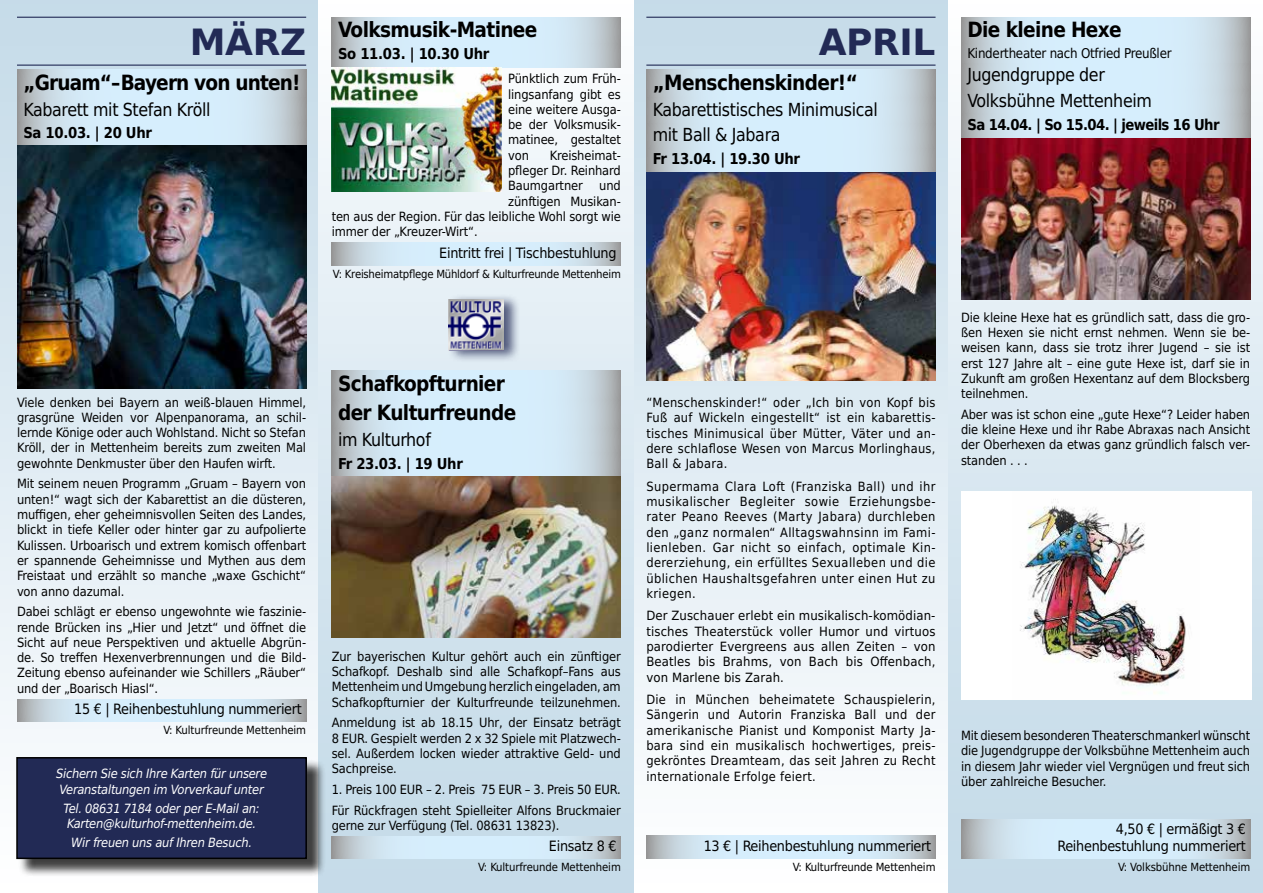
<style>
.page{position:relative;width:1263px;height:893px;background:#fff}
.page>*{position:absolute;margin:0;border:0;box-sizing:border-box;transform-origin:0 0}
.t1{font:700 36px "DejaVu Sans";letter-spacing:-.01em;color:#222a55}
.t2{font:700 21px/29.4px "DejaVu Sans Condensed";letter-spacing:-.03em;color:#000}
.t3{font:18px/25.8px "DejaVu Sans Condensed";letter-spacing:-.02em;color:#000}
.t4{font:700 15px "DejaVu Sans Condensed";letter-spacing:-.02em;color:#000}
.t5{font:700 15px "DejaVu Sans Condensed";letter-spacing:-.04em;color:#000}
.t6{font:14.25px/17.1px "DejaVu Sans Condensed";letter-spacing:-.02em;color:#000;text-align:right}
.t7{font:13.5px "DejaVu Sans Condensed";letter-spacing:-.02em;color:#000}
.t8{font:12.75px/15.3px "DejaVu Sans Condensed";letter-spacing:-.01em;color:#000;text-align:justify}
.t9{font:italic 12.75px/15.3px "DejaVu Sans Condensed";letter-spacing:-.02em;color:#fff}
.t10{font:11.25px "DejaVu Sans Condensed";letter-spacing:-.01em;color:#000}
</style>
<div class="page">
<div style="left:0;top:0;width:319px;height:893px;background:linear-gradient(to bottom,#b9cfdc,#fff)"></div>
<div style="left:634px;top:0;width:314px;height:893px;background:linear-gradient(to bottom,#c2d9e7,#feffff)"></div>
<div style="left:319px;top:0;width:315px;height:893px;background:linear-gradient(to bottom,#f6f8f9,#bdd4e1)"></div>
<svg style="left:948px;top:17px;width:315px;height:876px;background:#d6e5ee"></svg>
<hr style="left:17px;top:17px;width:289px;height:1px;background:#222a55">
<hr style="left:17px;top:65px;width:289px;height:1px;background:#222a55">
<svg style="left:17px;top:70px;width:289px;height:28px;background:#cde0ec"></svg>
<svg style="left:17px;top:98px;width:289px;height:24px;background:#cde0ec"></svg>
<svg style="left:17px;top:122px;width:289px;height:24px;background:#c5d8e3"></svg>
<svg style="left:17px;top:699px;width:289px;height:23px;background:#cde0ec"></svg>
<svg style="left:332px;top:17px;width:289px;height:27px;background:#cde0ec"></svg>
<svg style="left:332px;top:44px;width:289px;height:23px;background:#cde0ec"></svg>
<svg style="left:332px;top:243px;width:289px;height:22px;background:#cde0ec"></svg>
<svg style="left:332px;top:371px;width:289px;height:29px;background:#cde0ec"></svg>
<svg style="left:332px;top:400px;width:289px;height:28px;background:#cde0ec"></svg>
<svg style="left:332px;top:428px;width:289px;height:25px;background:#cde0ec"></svg>
<svg style="left:332px;top:453px;width:289px;height:23px;background:#cde0ec"></svg>
<svg style="left:332px;top:836px;width:289px;height:23px;background:#cde0ec"></svg>
<hr style="left:646px;top:17px;width:289px;height:1px;background:#222a55">
<hr style="left:646px;top:65px;width:289px;height:1px;background:#222a55">
<svg style="left:646px;top:70px;width:289px;height:28px;background:#cde0ec"></svg>
<svg style="left:646px;top:98px;width:289px;height:26px;background:#cde0ec"></svg>
<svg style="left:646px;top:124px;width:289px;height:24px;background:#cde0ec"></svg>
<svg style="left:646px;top:148px;width:289px;height:24px;background:#cde0ec"></svg>
<svg style="left:646px;top:836px;width:289px;height:23px;background:#cde0ec"></svg>
<svg style="left:961px;top:17px;width:289px;height:26px;background:#cde0ec"></svg>
<svg style="left:961px;top:43px;width:289px;height:20px;background:#cde0ec"></svg>
<svg style="left:961px;top:63px;width:289px;height:26px;background:#cde0ec"></svg>
<svg style="left:961px;top:89px;width:289px;height:25px;background:#cde0ec"></svg>
<svg style="left:961px;top:114px;width:289px;height:23px;background:#cde0ec"></svg>
<svg style="left:961px;top:819px;width:289px;height:40px;background:#cde0eb"></svg>
<div style="left:961px;top:491px;width:290px;height:209px;background:#fff"></div>
<img style="left:1020px;top:499px;width:166px;height:195px">
<img style="left:17px;top:146px;width:289px;height:242px">
<img style="left:332px;top:68px;width:170px;height:124px">
<img style="left:961px;top:138px;width:289px;height:162px">
<img style="left:646px;top:172px;width:289px;height:209px">
<img style="left:332px;top:476px;width:289px;height:162px">
<div style="left:447px;top:294px;width:73px;height:69px;background:#222a55;opacity:.75"></div>
<img style="left:449px;top:299px;width:55px;height:51px">
<div style="left:19px;top:759px;width:307px;height:119px;background:#000;opacity:.75"></div>
<div style="left:17px;top:758px;width:289px;height:100px;background:#222a55"></div>
<div style="left:16px;top:757px;width:291px;height:102px;border:2px solid #000"></div>
<h1 class="t1" style="left:190px;top:13px;width:118px">MÄRZ</h1>
<h2 class="t2" style="left:23px;top:67px;width:279px">„Gruam“– Bayern von unten!</h2>
<h3 class="t3" style="left:23px;top:96px;width:189px">Kabarett mit Stefan Kröll</h3>
<p class="t4" style="left:23px;top:120px;width:130px">Sa 10.03. | 20 Uhr</p>
<p class="t8" style="left:17px;top:394px;width:291px">Viele denken bei Bayern an weiß-blauen Himmel, grasgrüne Weiden vor Alpenpanorama, an schil&shy;lernde Könige oder auch Wohlstand. Nicht so Stefan Kröll, der in Mettenheim bereits zum zweiten Mal gewohnte Denkmuster über den Haufen wirft.</p>
<p class="t8" style="left:17px;top:476px;width:291px">Mit seinem neuen Programm „Gruam – Bayern von unten!“ wagt sich der Kabarettist an die düsteren, muffigen, eher geheimnisvollen Seiten des Landes, blickt in tiefe Keller oder hinter gar zu aufpolierte Kulissen. Urboarisch und extrem komisch offenbart er spannende Geheimnisse und Mythen aus dem Freistaat und erzählt so manche „waxe Gschicht“ von anno dazumal.</p>
<p class="t8" style="left:17px;top:604px;width:291px">Dabei schlägt er ebenso ungewohnte wie faszinie&shy;rende Brücken ins „Hier und Jetzt“ und öffnet die Sicht auf neue Perspektiven und aktuelle Abgrün&shy;de. So treffen Hexenverbrennungen und die Bild-Zeitung ebenso aufeinander wie Schillers „Räuber“ und der „Boarisch Hiasl“.</p>
<p class="t6" style="left:74px;top:700px;width:229px">15 € | Reihenbestuhlung nummeriert</p>
<p class="t10" style="left:163px;top:721px;width:144px">V: Kulturfreunde Mettenheim</p>
<p class="t9" style="left:56px;top:766px;width:213px">Sichern Sie sich Ihre Karten für unsere<br>Veranstaltungen im Vorverkauf unter</p>
<p class="t9" style="left:64px;top:800px;width:198px">Tel. 08631 7184 oder per E-Mail an:<br>Karten@kulturhof-mettenheim.de.</p>
<p class="t9" style="left:71px;top:834px;width:182px">Wir freuen uns auf Ihren Besuch.</p>
<h2 class="t2" style="left:338px;top:15px;width:201px">Volksmusik-Matinee</h2>
<p class="t4" style="left:338px;top:42px;width:153px">So 11.03. | 10.30 Uhr</p>
<p class="t8" style="left:508px;top:71px;width:114px">Pünktlich zum Früh&shy;lingsanfang gibt es eine weitere Ausga&shy;be der Volksmusik&shy;matinee, gestaltet von</p>
<p class="t8" style="left:508px;top:147px;width:114px;text-indent:42px">Kreisheimat&shy;pfleger Dr. Reinhard Baumgartner</p>
<p class="t8" style="left:599px;top:178px;width:23px">und</p>
<p class="t8" style="left:508px;top:193px;width:114px">zünftigen Musikan-</p>
<p class="t8" style="left:332px;top:209px;width:291px">ten aus der Region. Für das leibliche Wohl sorgt wie</p>
<p class="t8" style="left:332px;top:224px;width:148px">immer der „Kreuzer-Wirt“.</p>
<p class="t6" style="left:439px;top:244px;width:179px">Eintritt frei | Tischbestuhlung</p>
<p class="t10" style="left:333px;top:264px;width:289px">V: Kreisheimatpflege Mühldorf &amp; Kulturfreunde Mettenheim</p>
<h2 class="t2" style="left:338px;top:368px;width:180px">Schafkopfturnier der Kulturfreunde</h2>
<h3 class="t3" style="left:338px;top:427px;width:94px">im Kulturhof</h3>
<p class="t4" style="left:338px;top:451px;width:126px">Fr 23.03. | 19 Uhr</p>
<p class="t8" style="left:332px;top:648px;width:291px">Zur bayerischen Kultur gehört auch ein zünftiger Schafkopf. Deshalb sind alle Schafkopf–Fans aus Mettenheim und Umgebung herzlich eingeladen, am Schafkopfturnier der Kulturfreunde teilzunehmen.</p>
<p class="t8" style="left:332px;top:715px;width:291px">Anmeldung ist ab 18.15 Uhr, der Einsatz beträgt 8 EUR. Gespielt werden 2 x 32 Spiele mit Platzwech&shy;sel. Außerdem locken wieder attraktive Geld- und Sachpreise.</p>
<p class="t8" style="left:332px;top:779px;width:291px;line-height:20.7px">1. Preis 100 EUR – 2. Preis 75 EUR – 3. Preis 50 EUR.<br>Für Rückfragen steht Spielleiter Alfons Bruckmaier</p>
<p class="t8" style="left:332px;top:817px;width:229px">gerne zur Verfügung (Tel. 08631 13823).</p>
<p class="t6" style="left:549px;top:837px;width:69px">Einsatz 8 €</p>
<p class="t10" style="left:478px;top:858px;width:144px">V: Kulturfreunde Mettenheim</p>
<h1 class="t1" style="left:819px;top:13px;width:118px">APRIL</h1>
<h2 class="t2" style="left:653px;top:67px;width:207px">„Menschenskinder!“</h2>
<h3 class="t3" style="left:653px;top:96px;width:227px">Kabarettistisches Minimusical mit Ball &amp; Jabara</h3>
<p class="t4" style="left:653px;top:146px;width:149px">Fr 13.04. | 19.30 Uhr</p>
<h2 class="t2" style="left:967px;top:15px;width:156px">Die kleine Hexe</h2>
<p class="t7" style="left:967px;top:42px;width:206px">Kindertheater nach Otfried Preußler</p>
<h3 class="t3" style="left:967px;top:62px;width:186px">Jugendgruppe der<br>Volksbühne Mettenheim</h3>
<p class="t5" style="left:967px;top:112px;width:254px">Sa 14.04. | So 15.04. | jeweils 16 Uhr</p>
<p class="t8" style="left:646px;top:395px;width:291px">“Menschenskinder!“ oder „Ich bin von Kopf bis Fuß auf Wickeln eingestellt“ ist ein kabarettis&shy;tisches Minimusical über Mütter, Väter und an&shy;dere schlaflose Wesen von Marcus Morlinghaus, Ball &amp; Jabara.</p>
<p class="t8" style="left:646px;top:478px;width:291px">Supermama Clara Loft (Franziska Ball) und ihr musikalischer Begleiter sowie Erziehungsbe&shy;rater Peano Reeves (Marty Jabara) durchleben den „ganz normalen“ Alltagswahnsinn im Fami&shy;lienleben. Gar nicht so einfach, optimale Kin&shy;dererziehung, ein erfülltes Sexualleben und die üblichen Haushaltsgefahren unter einen Hut zu kriegen.</p>
<p class="t8" style="left:646px;top:608px;width:291px">Der Zuschauer erlebt ein musikalisch-komödian&shy;tisches Theaterstück voller Humor und virtuos parodierter Evergreens aus allen Zeiten – von Beatles bis Brahms, von Bach bis Offenbach, von Marlene bis Zarah.</p>
<p class="t8" style="left:646px;top:692px;width:291px">Die in München beheimatete Schauspielerin, Sängerin und Autorin Franziska Ball und der amerikanische Pianist und Komponist Marty Ja&shy;bara sind ein musikalisch hochwertiges, preis&shy;gekröntes Dreamteam, das seit Jahren zu Recht internationale Erfolge feiert.</p>
<p class="t6" style="left:704px;top:837px;width:229px">13 € | Reihenbestuhlung nummeriert</p>
<p class="t10" style="left:793px;top:858px;width:144px">V: Kulturfreunde Mettenheim</p>
<p class="t8" style="left:961px;top:309px;width:291px">Die kleine Hexe hat es gründlich satt, dass die gro&shy;ßen Hexen sie nicht ernst nehmen. Wenn sie be&shy;weisen kann, dass sie trotz ihrer Jugend – sie ist erst 127 Jahre alt – eine gute Hexe ist, darf sie in Zukunft am großen Hexentanz auf dem Blocksberg teilnehmen.</p>
<p class="t8" style="left:961px;top:406px;width:291px">Aber was ist schon eine „gute Hexe“? Leider haben die kleine Hexe und ihr Rabe Abraxas nach Ansicht der Oberhexen da etwas ganz gründlich falsch ver&shy;standen . . .</p>
<p class="t8" style="left:961px;top:728px;width:291px">Mit diesem besonderen Theaterschmankerl wünscht die Jugendgruppe der Volksbühne Mettenheim auch in diesem Jahr wieder viel Vergnügen und freut sich über zahlreiche Besucher.</p>
<p class="t6" style="left:1057px;top:820px;width:190px">4,50 € | ermäßigt 3 €<br>Reihenbestuhlung nummeriert</p>
<p class="t10" style="left:1118px;top:858px;width:134px">V: Volksbühne Mettenheim</p>
</div>
